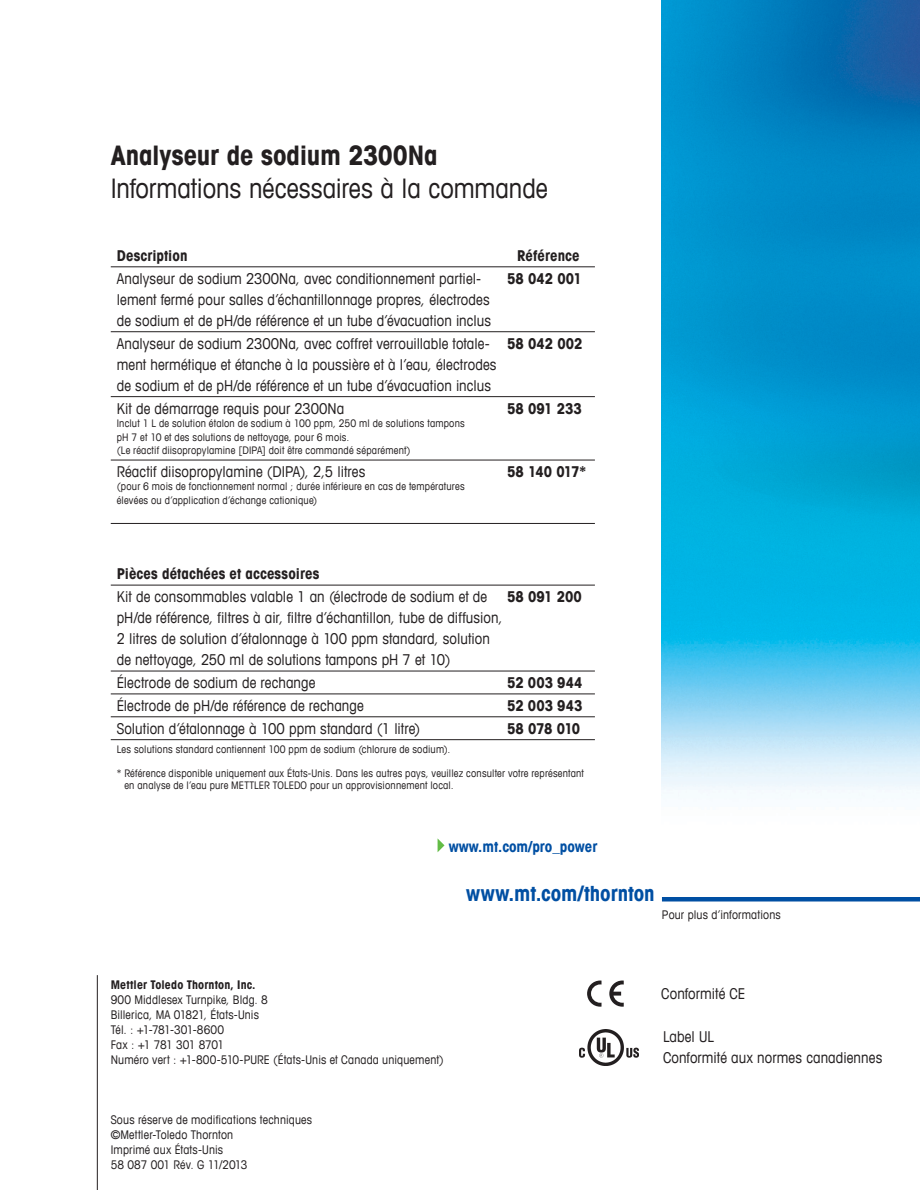
<style>
.page{position:relative;width:920px;height:1190px;background:#fff}
.page>*{position:absolute;margin:0;border:0;box-sizing:border-box;transform-origin:0 0}
.t1{font:condensed 27px "Avant Garde Com";letter-spacing:-.005em;color:#231f20}
.t2{font:700 condensed 27px "Avant Garde Com";letter-spacing:-.005em;color:#231f20}
.t3{font:700 condensed 21px "Avant Garde Com";letter-spacing:-.005em;color:#004fa3}
.t4{font:condensed 15px/21px "Avant Garde Com";letter-spacing:.005em;color:#231f20}
.t5{font:700 condensed 15px "Avant Garde Com";letter-spacing:.005em;color:#231f20}
.t6{font:700 condensed 15px "Avant Garde Com";color:#004fa3}
.t7{font:condensed 12px/15px "Avant Garde Com";letter-spacing:.015em;color:#231f20}
.t8{font:700 condensed 12px "Avant Garde Com";letter-spacing:.01em;color:#231f20}
.t9{font:condensed 10.5px/13.5px "Avant Garde Com";letter-spacing:.02em;color:#231f20}
.s1{font-weight:700}
</style>
<div class="page">
<img style="left:661px;top:0;width:258px;height:790px">
<div style="left:661px;top:896px;width:258px;height:5px;background:#004fa3"></div>
<hr style="left:97px;top:974px;width:1px;height:215px;background:#231f20">
<hr style="left:111px;top:266px;width:483px;height:1px;background:#231f20">
<hr style="left:111px;top:331px;width:483px;height:1px;background:#231f20">
<hr style="left:111px;top:396px;width:483px;height:1px;background:#231f20">
<hr style="left:111px;top:459px;width:483px;height:1px;background:#231f20">
<hr style="left:111px;top:523px;width:483px;height:1px;background:#231f20">
<hr style="left:111px;top:584px;width:483px;height:1px;background:#231f20">
<hr style="left:111px;top:670px;width:483px;height:1px;background:#231f20">
<hr style="left:111px;top:693px;width:483px;height:1px;background:#231f20">
<hr style="left:111px;top:716px;width:483px;height:1px;background:#231f20">
<hr style="left:111px;top:739px;width:483px;height:1px;background:#231f20">
<svg style="left:437px;top:838px;width:7px;height:14px"></svg>
<img style="left:579px;top:1029px;width:59px;height:36px">
<svg style="left:587px;top:980px;width:14px;height:26px"></svg>
<svg style="left:609px;top:980px;width:14px;height:26px"></svg>
<h1 class="t2" style="left:111px;top:138px;width:328px">Analyseur de sodium 2300Na</h1>
<h1 class="t1" style="left:111px;top:172px;width:438px">Informations nécessaires à la commande</h1>
<p class="t5" style="left:117px;top:246px;width:72px">Description</p>
<p class="t5" style="left:517px;top:246px;width:64px">Référence</p>
<p class="t4" style="left:117px;top:267px;width:365px">Analyseur de sodium 2300Na, avec conditionnement partiel-</p>
<p class="t5" style="left:507px;top:268px;width:76px">58 042 001</p>
<p class="t4" style="left:117px;top:288px;width:376px">lement fermé pour salles d’échantillonnage propres, électrodes de sodium et de pH/de référence et un tube d’évacuation inclus</p>
<p class="t4" style="left:117px;top:332px;width:467px">Analyseur de sodium 2300Na, avec coffret verrouillable totale- <span class="s1">58 042 002 </span>ment hermétique et étanche à la poussière et à l’eau, électrodes<br>de sodium et de pH/de référence et un tube d’évacuation inclus</p>
<p class="t4" style="left:117px;top:397px;width:229px">Kit de démarrage requis pour 2300Na</p>
<p class="t5" style="left:507px;top:398px;width:76px">58 091 233</p>
<p class="t9" style="left:117px;top:416px;width:349px">Inclut 1 L de solution étalon de sodium à 100 ppm, 250 ml de solutions tampons pH 7 et 10 et des solutions de nettoyage, pour 6 mois.<br>(Le réactif diisopropylamine [DIPA] doit être commandé séparément)</p>
<p class="t4" style="left:117px;top:460px;width:250px">Réactif diisopropylamine (DIPA), 2,5 litres</p>
<p class="t5" style="left:507px;top:462px;width:80px">58 140 017*</p>
<p class="t9" style="left:117px;top:479px;width:349px">(pour 6 mois de fonctionnement normal ; durée inférieure en cas de températures élevées ou d’application d’échange cationique)</p>
<p class="t5" style="left:117px;top:564px;width:204px">Pièces détachées et accessoires</p>
<p class="t4" style="left:117px;top:585px;width:372px">Kit de consommables valable 1 an (électrode de sodium et de</p>
<p class="t5" style="left:507px;top:586px;width:76px">58 091 200</p>
<p class="t4" style="left:117px;top:606px;width:387px">pH/de référence, filtres à air, filtre d’échantillon, tube de diffusion,<br>2 litres de solution d’étalonnage à 100 ppm standard, solution de nettoyage, 250 ml de solutions tampons pH 7 et 10)</p>
<p class="t4" style="left:117px;top:671px;width:200px">Électrode de sodium de rechange</p>
<p class="t5" style="left:507px;top:672px;width:77px">52 003 944</p>
<p class="t4" style="left:117px;top:694px;width:248px">Électrode de pH/de référence de rechange</p>
<p class="t5" style="left:507px;top:695px;width:77px">52 003 943</p>
<p class="t4" style="left:117px;top:717px;width:305px">Solution d’étalonnage à 100 ppm standard (1 litre)</p>
<p class="t5" style="left:507px;top:718px;width:75px">58 078 010</p>
<p class="t9" style="left:117px;top:742px;width:335px">Les solutions standard contiennent 100 ppm de sodium (chlorure de sodium).</p>
<p class="t9" style="left:124px;top:767px;width:461px;line-height:12px;text-indent:-8px">* Référence disponible uniquement aux États-Unis. Dans les autres pays, veuillez consulter votre représentant en analyse de l’eau pure METTLER TOLEDO pour un approvisionnement local.</p>
<p class="t6" style="left:448px;top:837px;width:150px">www.mt.com/pro_power</p>
<h2 class="t3" style="left:466px;top:880px;width:190px">www.mt.com/thornton</h2>
<p class="t7" style="left:661px;top:906px;width:120px">Pour plus d’informations</p>
<p class="t8" style="left:111px;top:977px;width:146px">Mettler Toledo Thornton, Inc.</p>
<p class="t7" style="left:111px;top:991px;width:334px">900 Middlesex Turnpike, Bldg. 8<br>Billerica, MA 01821, États-Unis<br>Tél. : +1-781-301-8600<br>Fax : +1 781 301 8701<br>Numéro vert : +1-800-510-PURE (États-Unis et Canada uniquement)</p>
<p class="t7" style="left:111px;top:1111px;width:203px">Sous réserve de modifications techniques ©Mettler-Toledo Thornton<br>Imprimé aux États-Unis<br>58 087 001 Rév. G 11/2013</p>
<p class="t4" style="left:661px;top:982px;width:86px">Conformité CE</p>
<p class="t4" style="left:662px;top:1025px;width:221px">Label UL<br>Conformité aux normes canadiennes</p>
</div>
